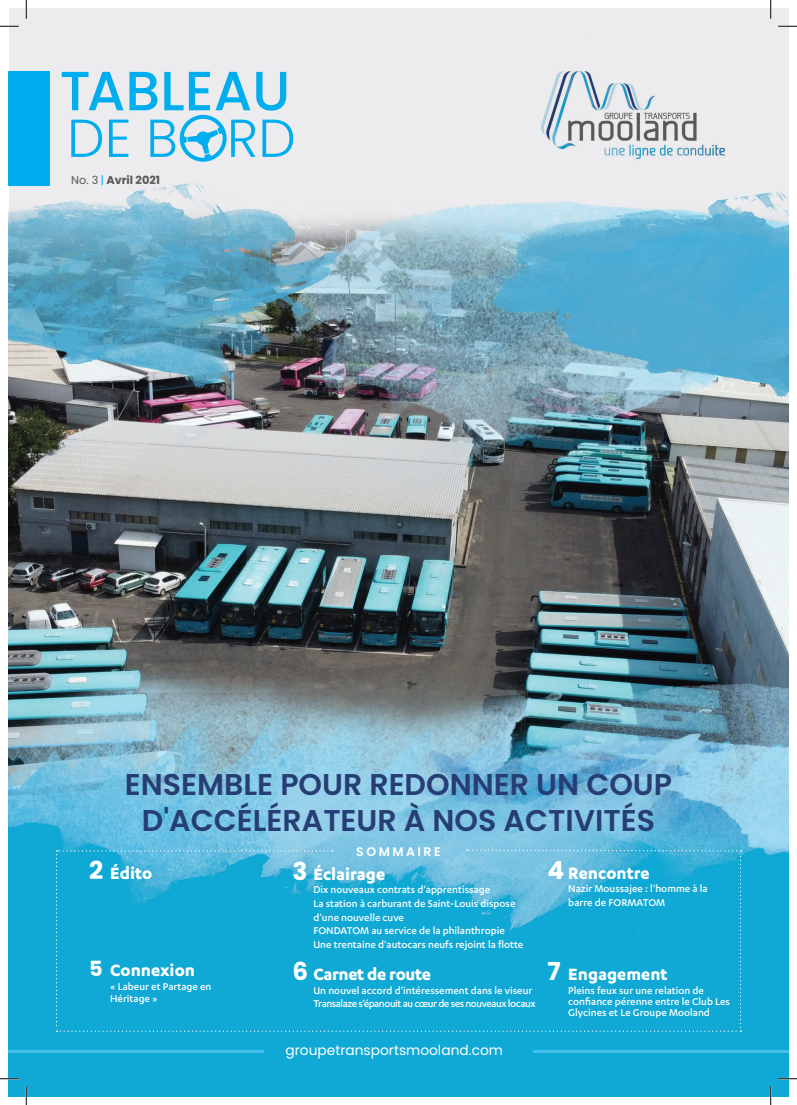
<style>
.page{position:relative;width:797px;height:1105px;background:#fff}
.page>*{position:absolute;margin:0;border:0;box-sizing:border-box;transform-origin:0 0}
.t1{font:600 30px/36px "Poppins";color:#273e75;text-align:center}
.t2{font:700 19px "Karbon";color:#fff}
.t3{font:700 19px "Karbon";letter-spacing:-.02em;color:#fff}
.t4{font:13.75px "Poppins";color:#fff}
.t5{font:600 12.5px "Poppins";letter-spacing:.2em;color:#fff}
.t6{font:500 11.38px/13.8px "Karbon";color:#fff}
.t7{font:500 11.38px/13.8px "Karbon";letter-spacing:-.035em;color:#fff}
.t8{font:700 11.25px "Poppins";color:#57585a}
.s1{font-weight:400}
.s2{font-weight:400;color:#00aeef}
.s3{font-family:"Poppins";font-size:24.75px}
.s4{font-family:"Poppins";font-size:20.88px}
</style>
<div class="page">
<img style="left:9px;top:26px;width:779px;height:1070px">
<hr style="left:9px;top:1050px;width:254px;height:3px;background:#6bcff6">
<hr style="left:533px;top:1050px;width:255px;height:3px;background:#6bcff6">
<img style="left:531px;top:62px;width:203px;height:107px">
<div style="left:9px;top:71px;width:41px;height:115px;background:#00aeef"></div>
<svg style="left:62px;top:72px;width:231px;height:92px;background:#a8daee"></svg>
<svg style="left:56px;top:849px;width:685px;height:183px;background:#1eabd5"></svg>
<svg style="left:0;top:25px;width:19px;height:2px"></svg>
<svg style="left:778px;top:25px;width:19px;height:2px"></svg>
<svg style="left:0;top:1078px;width:19px;height:1px"></svg>
<svg style="left:778px;top:1078px;width:19px;height:1px"></svg>
<svg style="left:25px;top:0;width:2px;height:19px"></svg>
<svg style="left:25px;top:1086px;width:2px;height:19px"></svg>
<svg style="left:770px;top:0;width:1px;height:19px"></svg>
<svg style="left:770px;top:1086px;width:1px;height:19px"></svg>
<p class="t8" style="left:71px;top:174px;width:90px"><span class="s1">No. 3</span> <span class="s2">|</span> Avril 2021</p>
<h1 class="t1" style="left:125px;top:767px;width:548px">ENSEMBLE POUR REDONNER UN COUP<br>D'ACCÉLÉRATEUR À NOS ACTIVITÉS</h1>
<p class="t5" style="left:356px;top:844px;width:86px">SOMMAIRE</p>
<h2 class="t2" style="left:89px;top:862px;width:65px"><span class="s3">2</span> Édito</h2>
<h2 class="t2" style="left:292px;top:863px;width:94px"><span class="s3">3</span> Éclairage</h2>
<p class="t6" style="left:313px;top:883px;width:211px">Dix nouveaux contrats d'apprentissage<br>La station à carburant de Saint-Louis dispose d’une nouvelle cuve<br>FONDATOM au service de la philanthropie Une trentaine d'autocars neufs rejoint la flotte</p>
<h2 class="t2" style="left:547px;top:862px;width:104px"><span class="s3">4</span> Rencontre</h2>
<p class="t6" style="left:568px;top:882px;width:141px">Nazir Moussajee : l'homme à la barre de FORMATOM</p>
<h2 class="t2" style="left:89px;top:959px;width:107px"><span class="s4">5</span> Connexion</h2>
<p class="t6" style="left:110px;top:980px;width:103px;line-height:12.4px">« Labeur et Partage en<br>Héritage »</p>
<h2 class="t3" style="left:292px;top:963px;width:140px"><span class="s3">6</span> Carnet de route</h2>
<p class="t7" style="left:313px;top:983px;width:224px">Un nouvel accord d'intéressement dans le viseur<br>Transalaze s’épanouit au cœur de ses nouveaux locaux</p>
<p class="t4" style="left:285px;top:1042px;width:219px">groupetransportsmooland.com</p>
<h2 class="t2" style="left:547px;top:963px;width:122px"><span class="s3">7</span> Engagement</h2>
<p class="t6" style="left:568px;top:984px;width:163px;line-height:11.2px">Pleins feux sur une relation de confiance pérenne entre le Club Les<br>Glycines et Le Groupe Mooland</p>
</div>
